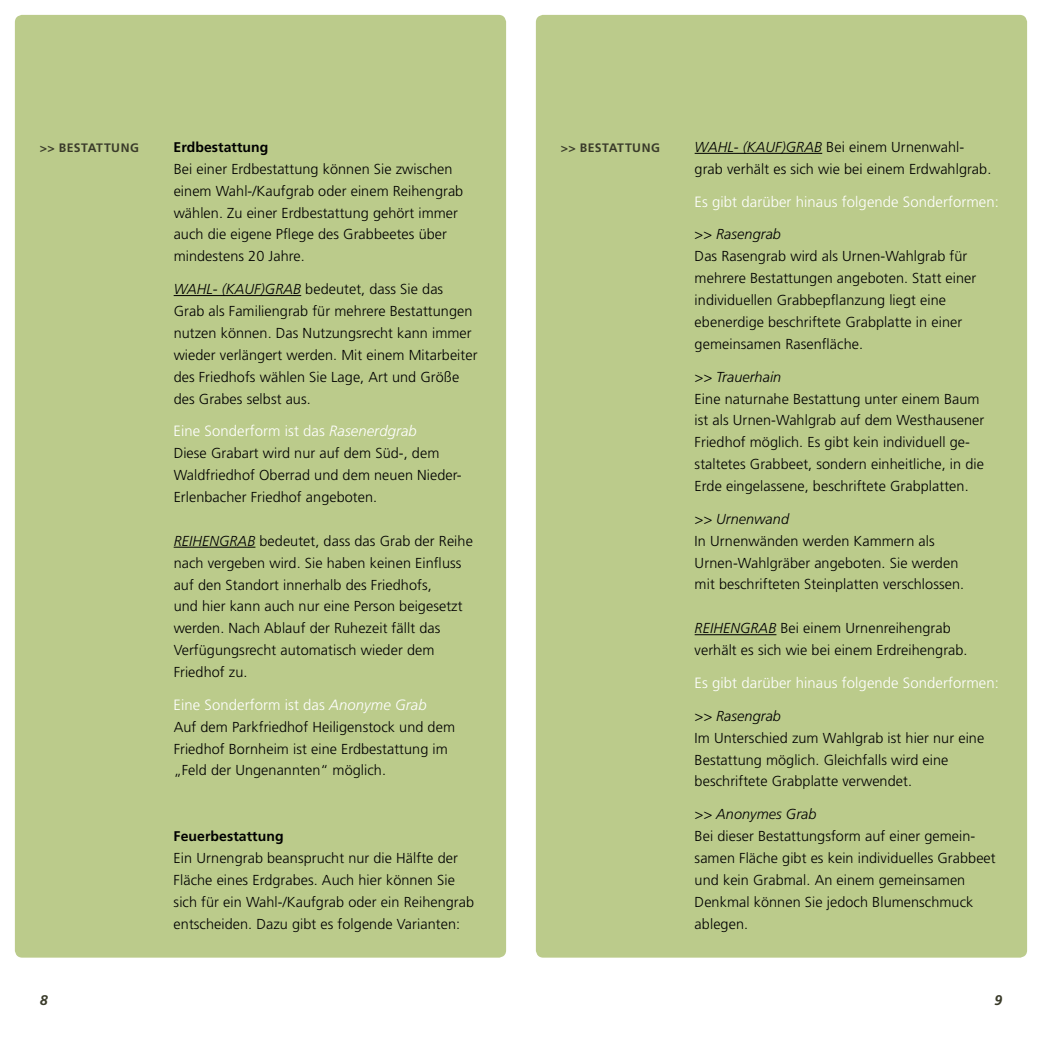
<style>
.page{position:relative;width:1042px;height:1042px;background:#fff}
.page>*{position:absolute;margin:0;border:0;box-sizing:border-box;transform-origin:0 0}
.t1{font:300 14.88px "Frutiger";letter-spacing:.005em;color:#fff}
.t2{font:300 14.35px/21.9px "Frutiger";letter-spacing:.005em;color:#000}
.t3{font:italic 300 14.35px "Frutiger";letter-spacing:.005em;color:#000}
.t4{font:700 14px "Frutiger";letter-spacing:.005em;color:#000}
.t5{font:italic 700 14px "Frutiger";color:#3a3b2a}
.t6{font:700 12.25px "Frutiger";letter-spacing:.04em;color:#3a3b2a}
.s1{font-style:italic}
</style>
<div class="page">
<div style="left:536px;top:15px;width:491px;height:942px;background:#bbcb8b;border-radius:7px"></div>
<div style="left:15px;top:15px;width:491px;height:942px;background:#bbcb8b;border-radius:7px"></div>
<hr style="left:694px;top:153px;width:128px;height:1px;background:#000">
<hr style="left:694px;top:634px;width:82px;height:1px;background:#000">
<hr style="left:174px;top:295px;width:127px;height:1px;background:#000">
<hr style="left:174px;top:547px;width:81px;height:1px;background:#000">
<p class="t6" style="left:40px;top:140px;width:101px">&gt;&gt; bestAttunG</p>
<p class="t4" style="left:174px;top:139px;width:96px">erdbestattung</p>
<p class="t2" style="left:174px;top:158px;width:291px">Bei einer Erdbestattung können Sie zwischen einem Wahl-/Kaufgrab oder einem Reihengrab wählen. Zu einer Erdbestattung gehört immer auch die eigene Pflege des Grabbeetes über mindestens 20 Jahre.</p>
<p class="t2" style="left:174px;top:278px;width:305px"><span class="s1">Wahl- (Kauf)grab</span> bedeutet, dass Sie das<br>Grab als Familiengrab für mehrere Bestattungen nutzen können. Das Nutzungsrecht kann immer wieder verlängert werden. Mit einem Mitarbeiter des Friedhofs wählen Sie Lage, Art und Größe des Grabes selbst aus.</p>
<p class="t1" style="left:174px;top:423px;width:245px">Eine Sonderform ist das <span class="s1">rasenerdgrab</span></p>
<p class="t2" style="left:174px;top:442px;width:290px">Diese Grabart wird nur auf dem Süd-, dem<br>Waldfriedhof Oberrad und dem neuen Nieder-<br>Erlenbacher Friedhof angeboten.</p>
<p class="t2" style="left:174px;top:530px;width:301px"><span class="s1">reihengrab</span> bedeutet, dass das Grab der Reihe nach vergeben wird. Sie haben keinen Einfluss auf den Standort innerhalb des Friedhofs,<br>und hier kann auch nur eine Person beigesetzt werden. Nach Ablauf der Ruhezeit fällt das Verfügungsrecht automatisch wieder dem Friedhof zu.</p>
<p class="t1" style="left:174px;top:696px;width:255px">Eine Sonderform ist das <span class="s1">anonyme grab</span></p>
<p class="t2" style="left:174px;top:716px;width:283px">Auf dem Parkfriedhof Heiligenstock und dem<br>Friedhof Bornheim ist eine Erdbestattung im „Feld der Ungenannten“ möglich.</p>
<p class="t4" style="left:174px;top:828px;width:111px">Feuerbestattung</p>
<p class="t2" style="left:174px;top:847px;width:302px">Ein Urnengrab beansprucht nur die Hälfte der Fläche eines Erdgrabes. Auch hier können Sie sich für ein Wahl-/Kaufgrab oder ein Reihengrab entscheiden. Dazu gibt es folgende Varianten:</p>
<p class="t6" style="left:561px;top:140px;width:101px">&gt;&gt; bestAttunG</p>
<p class="t2" style="left:694px;top:136px;width:298px"><span class="s1">Wahl- (Kauf)grab</span> Bei einem Urnenwahl&shy;grab verhält es sich wie bei einem Erdwahlgrab.</p>
<p class="t1" style="left:694px;top:193px;width:306px">Es gibt darüber hinaus folgende Sonderformen:</p>
<p class="t2" style="left:694px;top:223px;width:283px">&gt;&gt; <span class="s1">rasengrab<br></span>Das Rasengrab wird als Urnen-Wahlgrab für mehrere Bestattungen angeboten. Statt einer individuellen Grabbepflanzung liegt eine ebenerdige beschriftete Grabplatte in einer gemeinsamen Rasenfläche.</p>
<p class="t3" style="left:694px;top:368px;width:88px">&gt;&gt; Trauerhain</p>
<p class="t2" style="left:694px;top:387px;width:291px">Eine naturnahe Bestattung unter einem Baum ist als Urnen-Wahlgrab auf dem Westhausener Friedhof möglich. Es gibt kein individuell ge&shy;staltetes Grabbeet, sondern einheitliche, in die Erde eingelassene, beschriftete Grabplatten.</p>
<p class="t3" style="left:694px;top:511px;width:96px">&gt;&gt; urnenwand</p>
<p class="t2" style="left:694px;top:530px;width:271px">In Urnenwänden werden Kammern als<br>Urnen-Wahlgräber angeboten. Sie werden mit beschrifteten Steinplatten verschlossen.</p>
<p class="t2" style="left:694px;top:617px;width:274px"><span class="s1">reihengrab</span> Bei einem Urnenreihengrab verhält es sich wie bei einem Erdreihengrab.</p>
<p class="t1" style="left:694px;top:674px;width:306px">Es gibt darüber hinaus folgende Sonderformen:</p>
<p class="t3" style="left:694px;top:707px;width:88px">&gt;&gt; rasengrab</p>
<p class="t2" style="left:694px;top:727px;width:291px">Im Unterschied zum Wahlgrab ist hier nur eine<br>Bestattung möglich. Gleichfalls wird eine beschriftete Grabplatte verwendet.</p>
<p class="t3" style="left:694px;top:806px;width:123px">&gt;&gt; anonymes grab</p>
<p class="t2" style="left:694px;top:825px;width:302px">Bei dieser Bestattungsform auf einer gemein&shy;samen Fläche gibt es kein individuelles Grabbeet und kein Grabmal. An einem gemeinsamen Denkmal können Sie jedoch Blumenschmuck ablegen.</p>
<p class="t5" style="left:40px;top:992px;width:9px">8</p>
<p class="t5" style="left:994px;top:992px;width:9px">9</p>
</div>
